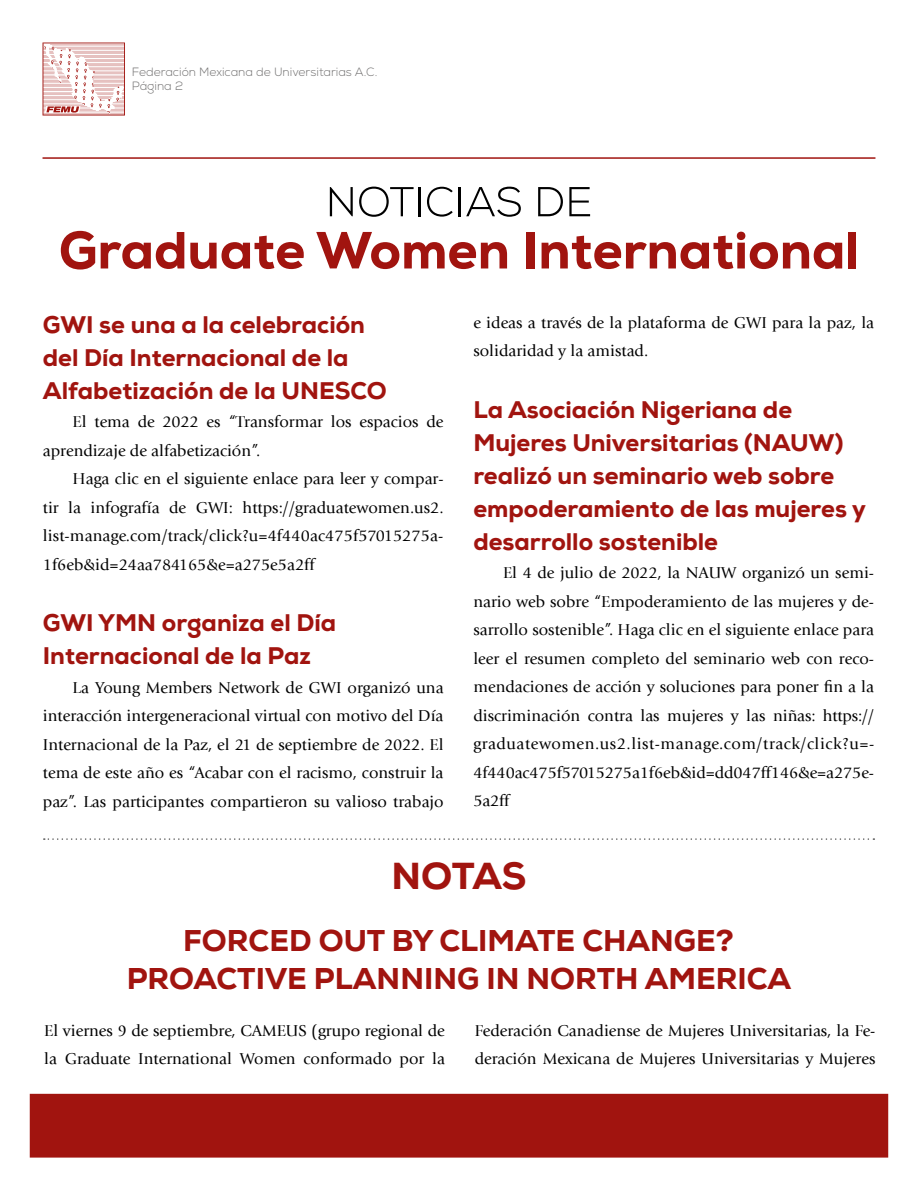
<style>
.page{position:relative;width:918px;height:1188px;background:#fff}
.page>*{position:absolute;margin:0;border:0;box-sizing:border-box;transform-origin:0 0}
.t1{font:800 37.5px "Nexa";letter-spacing:-.01em;color:#a1140f}
.t2{font:800 30px/37.5px "Nexa";color:#a1140f;text-align:center}
.t3{font:800 24px/33px "Nexa";color:#a1140f}
.t4{font:16.5px/28.5px "Giovanni LT";color:#000}
.t5{font:300 12px/14.4px "Nexa";color:#706f6f}
</style>
<div class="page">
<div style="left:30px;top:1094px;width:858px;height:64px;background:#a1140f"></div>
<svg style="left:43px;top:43px;width:82px;height:73px"></svg>
<hr style="left:43px;top:157px;width:832px;height:2px;background:#a11510">
<svg style="left:330px;top:187px;width:23px;height:29px"></svg>
<svg style="left:359px;top:187px;width:55px;height:30px"></svg>
<hr style="left:418px;top:187px;width:3px;height:29px;background:#000">
<svg style="left:427px;top:187px;width:26px;height:30px"></svg>
<hr style="left:459px;top:187px;width:2px;height:29px;background:#000">
<svg style="left:466px;top:187px;width:55px;height:30px"></svg>
<svg style="left:538px;top:187px;width:25px;height:29px"></svg>
<svg style="left:569px;top:187px;width:21px;height:29px"></svg>
<svg style="left:61px;top:231px;width:34px;height:39px"></svg>
<svg style="left:101px;top:232px;width:83px;height:37px"></svg>
<svg style="left:190px;top:236px;width:114px;height:33px"></svg>
<svg style="left:316px;top:232px;width:191px;height:37px"></svg>
<div style="left:526px;top:232px;width:9px;height:36px;background:#a1140f"></div>
<svg style="left:542px;top:231px;width:300px;height:38px"></svg>
<div style="left:849px;top:232px;width:7px;height:36px;background:#a1140f"></div>
<svg style="left:44px;top:838px;width:830px;height:2px"></svg>
<p class="t5" style="left:132px;top:65px;width:247px">Federación Mexicana de Universitarias A.C.<br>Página 2</p>
<h3 class="t3" style="left:43px;top:308px;width:345px">GWI se una a la celebración del Día Internacional de la<br>Alfabetización de la UNESCO</h3>
<p class="t4" style="left:43px;top:408px;width:402px;text-indent:30px">El tema de 2022 es “Transformar los espacios de aprendizaje de alfabetización”.</p>
<p class="t4" style="left:43px;top:465px;width:402px;text-align:justify;text-indent:30px">Haga clic en el siguiente enlace para leer y compar&shy;tir la infografía de GWI: https://graduatewomen.us2. list-manage.com/track/click?u=4f440ac475f57015275a-1f6eb&amp;id=24aa784165&amp;e=a275e5a2ff</p>
<h3 class="t3" style="left:43px;top:606px;width:295px">GWI YMN organiza el Día<br>Internacional de la Paz</h3>
<p class="t4" style="left:43px;top:673px;width:402px;text-align:justify;text-indent:30px">La Young Members Network de GWI organizó una interacción intergeneracional virtual con motivo del Día Internacional de la Paz, el 21 de septiembre de 2022. El tema de este año es “Acabar con el racismo, construir la paz”. Las participantes compartieron su valioso trabajo</p>
<p class="t4" style="left:473px;top:308px;width:402px">e ideas a través de la plataforma de GWI para la paz, la solidaridad y la amistad.</p>
<h3 class="t3" style="left:473px;top:393px;width:394px">La Asociación Nigeriana de<br>Mujeres Universitarias (NAUW) realizó un seminario web sobre empoderamiento de las mujeres y desarrollo sostenible</h3>
<p class="t4" style="left:473px;top:559px;width:402px;text-align:justify;text-indent:30px">El 4 de julio de 2022, la NAUW organizó un semi&shy;nario web sobre “Empoderamiento de las mujeres y de&shy;sarrollo sostenible”. Haga clic en el siguiente enlace para leer el resumen completo del seminario web con reco&shy;mendaciones de acción y soluciones para poner fin a la discriminación contra las mujeres y las niñas: https:// graduatewomen.us2.list-manage.com/track/click?u=- 4f440ac475f57015275a1f6eb&amp;id=dd047ff146&amp;e=a275e-5a2ff</p>
<h1 class="t1" style="left:392px;top:852px;width:136px">NOTAS</h1>
<h2 class="t2" style="left:127px;top:922px;width:666px">FORCED OUT BY CLIMATE CHANGE?<br>PROACTIVE PLANNING IN NORTH AMERICA</h2>
<p class="t4" style="left:44px;top:1016px;width:402px">El viernes 9 de septiembre, CAMEUS (grupo regional de la Graduate International Women conformado por la</p>
<p class="t4" style="left:475px;top:1016px;width:402px">Federación Canadiense de Mujeres Universitarias, la Fe&shy;deración Mexicana de Mujeres Universitarias y Mujeres</p>
</div>
